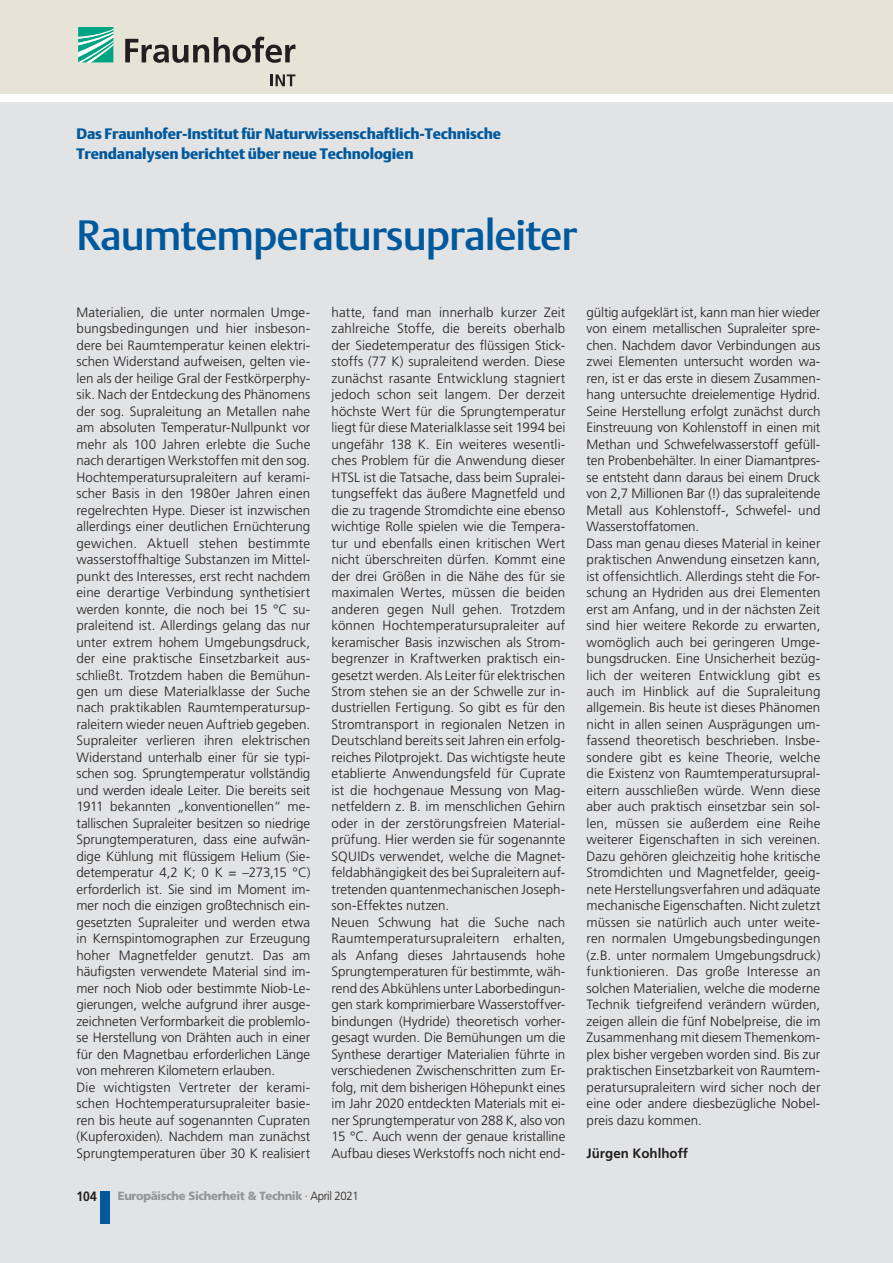
<style>
.page{position:relative;width:893px;height:1263px;background:#fff}
.page>*{position:absolute;margin:0;border:0;box-sizing:border-box;transform-origin:0 0}
.t1{font:42px "DTL Argo T Medium";letter-spacing:-.025em;color:#00599d}
.t2{font:15px/19.5px "DTL Argo T Black";letter-spacing:-.01em;color:#00599d}
.t3{font:300 13.5px/16.5px "Frutiger LT Pro";color:#231f20}
.t4{font:700 13.5px "Frutiger LT Pro";color:#231f20}
.t5{font:700 13.5px "Frutiger";color:#231f20;scale:.9 1}
.t6{font:900 11.85px "Frutiger";letter-spacing:-.03em;color:#939598;scale:.96 1}
.s1{font-family:"Frutiger LT Pro";font-weight:300;color:#231f20}
</style>
<div class="page">
<div style="left:0;top:102px;width:893px;height:1161px;background:#e2e3e4"></div>
<div style="left:0;top:0;width:893px;height:94px;background:#e6e4d6"></div>
<svg style="left:78px;top:27px;width:35px;height:35px"></svg>
<svg style="left:125px;top:37px;width:170px;height:26px"></svg>
<svg style="left:270px;top:74px;width:25px;height:12px"></svg>
<div style="left:101px;top:1191px;width:9px;height:33px;background:#00599d"></div>
<p class="t2" style="left:77px;top:126px;width:426px">Das Fraunhofer-Institut für Naturwissenschaftlich-Technische<br>Trendanalysen berichtet über neue Technologien</p>
<h1 class="t1" style="left:77px;top:218px;width:502px">Raumtemperatursupraleiter</h1>
<p class="t3" style="left:332px;top:305px;width:235px">hatte, fand man innerhalb kurzer Zeit zahlreiche Stoffe, die bereits oberhalb der Siedetemperatur des flüssigen Stick&shy;stoffs (77 K) supraleitend werden. Diese zunächst rasante Entwicklung stagniert jedoch schon seit langem. Der derzeit höchste Wert für die Sprungtemperatur liegt für diese Materialklasse seit 1994 bei ungefähr 138 K. Ein weiteres wesentli&shy;ches Problem für die Anwendung dieser HTSL ist die Tatsache, dass beim Supralei&shy;tungseffekt das äußere Magnetfeld und die zu tragende Stromdichte eine ebenso wichtige Rolle spielen wie die Tempera&shy;tur und ebenfalls einen kritischen Wert nicht überschreiten dürfen. Kommt eine der drei Größen in die Nähe des für sie maximalen Wertes, müssen die beiden anderen gegen Null gehen. Trotzdem können Hochtemperatursupraleiter auf keramischer Basis inzwischen als Strom&shy;begrenzer in Kraftwerken praktisch ein&shy;gesetzt werden. Als Leiter für elektrischen Strom stehen sie an der Schwelle zur in&shy;dustriellen Fertigung. So gibt es für den Stromtransport in regionalen Netzen in Deutschland bereits seit Jahren ein erfolg&shy;reiches Pilotprojekt. Das wichtigste heute etablierte Anwendungsfeld für Cuprate ist die hochgenaue Messung von Mag&shy;netfeldern z. B. im menschlichen Gehirn oder in der zerstörungsfreien Material&shy;prüfung. Hier werden sie für sogenannte SQUIDs verwendet, welche die Magnet&shy;feldabhängigkeit des bei Supraleitern auf&shy;tretenden quantenmechanischen Joseph&shy;son-Effektes nutzen.<br>Neuen Schwung hat die Suche nach Raumtemperatursupraleitern erhalten, als Anfang dieses Jahrtausends hohe Sprungtemperaturen für bestimmte, wäh&shy;rend des Abkühlens unter Laborbedingun&shy;gen stark komprimierbare Wasserstoffver&shy;bindungen (Hydride) theoretisch vorher&shy;gesagt wurden. Die Bemühungen um die Synthese derartiger Materialien führte in verschiedenen Zwischenschritten zum Er&shy;folg, mit dem bisherigen Höhepunkt eines im Jahr 2020 entdeckten Materials mit ei&shy;ner Sprungtemperatur von 288 K, also von 15 °C. Auch wenn der genaue kristalline Aufbau dieses Werkstoffs noch nicht end-</p>
<p class="t3" style="left:77px;top:305px;width:235px">Materialien, die unter normalen Umge&shy;bungsbedingungen und hier insbeson&shy;dere bei Raumtemperatur keinen elektri&shy;schen Widerstand aufweisen, gelten vie&shy;len als der heilige Gral der Festkörperphy&shy;sik. Nach der Entdeckung des Phänomens der sog. Supraleitung an Metallen nahe am absoluten Temperatur-Nullpunkt vor mehr als 100 Jahren erlebte die Suche nach derartigen Werkstoffen mit den sog.<br>Hochtemperatursupraleitern auf kerami&shy;scher Basis in den 1980er Jahren einen regelrechten Hype. Dieser ist inzwischen allerdings einer deutlichen Ernüchterung gewichen. Aktuell stehen bestimmte wasserstoffhaltige Substanzen im Mittel&shy;punkt des Interesses, erst recht nachdem eine derartige Verbindung synthetisiert werden konnte, die noch bei 15 °C su&shy;praleitend ist. Allerdings gelang das nur unter extrem hohem Umgebungsdruck, der eine praktische Einsetzbarkeit aus&shy;schließt. Trotzdem haben die Bemühun&shy;gen um diese Materialklasse der Suche nach praktikablen Raumtemperatursup&shy;raleitern wieder neuen Auftrieb gegeben.<br>Supraleiter verlieren ihren elektrischen Widerstand unterhalb einer für sie typi&shy;schen sog. Sprungtemperatur vollständig und werden ideale Leiter. Die bereits seit 1911 bekannten „konventionellen“ me&shy;tallischen Supraleiter besitzen so niedrige Sprungtemperaturen, dass eine aufwän&shy;dige Kühlung mit flüssigem Helium (Sie&shy;detemperatur 4,2 K; 0 K = –273,15 °C) erforderlich ist. Sie sind im Moment im&shy;mer noch die einzigen großtechnisch ein&shy;gesetzten Supraleiter und werden etwa in Kernspintomographen zur Erzeugung hoher Magnetfelder genutzt. Das am häufigsten verwendete Material sind im&shy;mer noch Niob oder bestimmte Niob-Le&shy;gierungen, welche aufgrund ihrer ausge&shy;zeichneten Verformbarkeit die problemlo&shy;se Herstellung von Drähten auch in einer für den Magnetbau erforderlichen Länge von mehreren Kilometern erlauben.<br>Die wichtigsten Vertreter der kerami&shy;schen Hochtemperatursupraleiter basie&shy;ren bis heute auf sogenannten Cupraten (Kupferoxiden). Nachdem man zunächst Sprungtemperaturen über 30 K realisiert</p>
<p class="t3" style="left:587px;top:305px;width:235px">gültig aufgeklärt ist, kann man hier wieder von einem metallischen Supraleiter spre&shy;chen. Nachdem davor Verbindungen aus zwei Elementen untersucht worden wa&shy;ren, ist er das erste in diesem Zusammen&shy;hang untersuchte dreielementige Hydrid.<br>Seine Herstellung erfolgt zunächst durch Einstreuung von Kohlenstoff in einen mit Methan und Schwefelwasserstoff gefüll&shy;ten Probenbehälter. In einer Diamantpres&shy;se entsteht dann daraus bei einem Druck von 2,7 Millionen Bar (!) das supraleitende Metall aus Kohlenstoff-, Schwefel- und Wasserstoffatomen.<br>Dass man genau dieses Material in keiner praktischen Anwendung einsetzen kann, ist offensichtlich. Allerdings steht die For&shy;schung an Hydriden aus drei Elementen erst am Anfang, und in der nächsten Zeit sind hier weitere Rekorde zu erwarten, womöglich auch bei geringeren Umge&shy;bungsdrucken. Eine Unsicherheit bezüg&shy;lich der weiteren Entwicklung gibt es auch im Hinblick auf die Supraleitung allgemein. Bis heute ist dieses Phänomen nicht in allen seinen Ausprägungen um&shy;fassend theoretisch beschrieben. Insbe&shy;sondere gibt es keine Theorie, welche die Existenz von Raumtemperatursupral&shy;eitern ausschließen würde. Wenn diese aber auch praktisch einsetzbar sein sol&shy;len, müssen sie außerdem eine Reihe weiterer Eigenschaften in sich vereinen.<br>Dazu gehören gleichzeitig hohe kritische Stromdichten und Magnetfelder, geeig&shy;nete Herstellungsverfahren und adäquate mechanische Eigenschaften. Nicht zuletzt müssen sie natürlich auch unter weite&shy;ren normalen Umgebungsbedingungen (z.B. unter normalem Umgebungsdruck) funktionieren. Das große Interesse an solchen Materialien, welche die moderne Technik tiefgreifend verändern würden, zeigen allein die fünf Nobelpreise, die im Zusammenhang mit diesem Themenkom&shy;plex bisher vergeben worden sind. Bis zur praktischen Einsetzbarkeit von Raumtem&shy;peratursupraleitern wird sicher noch der eine oder andere diesbezügliche Nobel&shy;preis dazu kommen.</p>
<p class="t4" style="left:587px;top:1148px;width:103px">Jürgen Kohlhoff</p>
<p class="t5" style="left:77px;top:1191px;width:24px">104</p>
<p class="t6" style="left:118px;top:1191px;width:252px">Europäische Sicherheit &amp; Technik <span class="s1">· April 2021</span></p>
</div>
